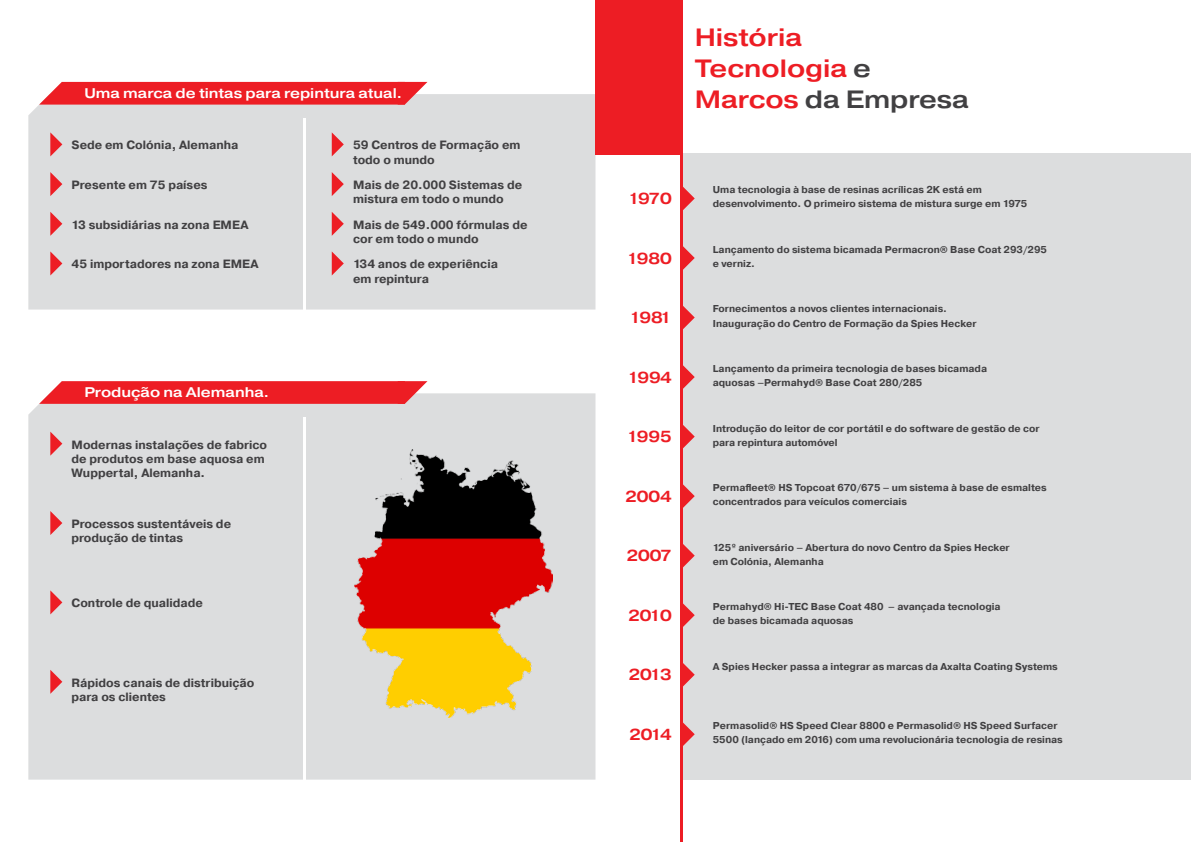
<style>
.page{position:relative;width:1191px;height:842px;background:#fff}
.page>*{position:absolute;margin:0;border:0;box-sizing:border-box;transform-origin:0 0}
.t1{font:500 expanded 25px/31px "Spies Hecker Pragmatica";color:#ed1d24}
.t2{font:500 expanded 16px "Spies Hecker Pragmatica";letter-spacing:-.02em;color:#ed1d24}
.t3{font:500 expanded 14px "Spies Hecker Pragmatica";color:#fff}
.t4{font:700 12px/14.4px "Spies Hecker Pragmatica";color:#414042}
.t5{font:700 10px/14px "Spies Hecker Pragmatica";color:#414042}
.s1{color:#414042}
</style>
<div class="page">
<div style="left:28px;top:94px;width:567px;height:216px;background:#dcddde"></div>
<svg style="left:332px;top:132px;width:12px;height:24px"></svg>
<svg style="left:332px;top:172px;width:12px;height:24px"></svg>
<svg style="left:332px;top:212px;width:12px;height:24px"></svg>
<svg style="left:332px;top:251px;width:12px;height:24px"></svg>
<hr style="left:303px;top:118px;width:3px;height:192px;background:#fff">
<svg style="left:50px;top:132px;width:12px;height:24px"></svg>
<svg style="left:50px;top:172px;width:12px;height:24px"></svg>
<svg style="left:50px;top:212px;width:12px;height:24px"></svg>
<svg style="left:50px;top:251px;width:12px;height:24px"></svg>
<svg style="left:39px;top:82px;width:388px;height:23px;background:#ed2c32"></svg>
<div style="left:28px;top:393px;width:567px;height:387px;background:#dcddde"></div>
<svg style="left:50px;top:590px;width:12px;height:24px"></svg>
<svg style="left:50px;top:670px;width:12px;height:24px"></svg>
<hr style="left:303px;top:417px;width:3px;height:363px;background:#fff">
<svg style="left:50px;top:432px;width:12px;height:24px"></svg>
<svg style="left:50px;top:511px;width:12px;height:24px"></svg>
<svg style="left:39px;top:381px;width:388px;height:23px;background:#ed2b32"></svg>
<img style="left:355px;top:449px;width:197px;height:268px">
<div style="left:680px;top:153px;width:511px;height:627px;background:#dcddde"></div>
<svg style="left:683px;top:187px;width:11px;height:23px"></svg>
<svg style="left:683px;top:246px;width:11px;height:24px"></svg>
<svg style="left:683px;top:306px;width:11px;height:23px"></svg>
<svg style="left:683px;top:365px;width:11px;height:24px"></svg>
<svg style="left:683px;top:425px;width:11px;height:23px"></svg>
<svg style="left:683px;top:484px;width:11px;height:24px"></svg>
<svg style="left:683px;top:544px;width:11px;height:24px"></svg>
<svg style="left:683px;top:603px;width:11px;height:24px"></svg>
<svg style="left:683px;top:663px;width:11px;height:24px"></svg>
<svg style="left:683px;top:722px;width:11px;height:24px"></svg>
<hr style="left:680px;top:0;width:3px;height:842px;background:#ed1d24">
<div style="left:595px;top:0;width:88px;height:154px;background:#ed1d24"></div>
<h3 class="t3" style="left:84px;top:85px;width:319px">Uma marca de tintas para repintura atual.</h3>
<p class="t4" style="left:72px;top:138px;width:168px">Sede em Colónia, Alemanha</p>
<p class="t4" style="left:72px;top:178px;width:137px">Presente em 75 países</p>
<p class="t4" style="left:72px;top:217px;width:178px">13 subsidiárias na zona EMEA</p>
<p class="t4" style="left:72px;top:257px;width:188px">45 importadores na zona EMEA</p>
<h3 class="t3" style="left:84px;top:384px;width:186px">Produção na Alemanha.</h3>
<p class="t4" style="left:72px;top:437px;width:197px">Modernas instalações de fabrico de produtos em base aquosa em<br>Wuppertal, Alemanha.</p>
<p class="t4" style="left:72px;top:517px;width:161px">Processos sustentáveis de produção de tintas</p>
<p class="t4" style="left:72px;top:596px;width:133px">Controle de qualidade</p>
<p class="t4" style="left:72px;top:675px;width:184px">Rápidos canais de distribuição para os clientes</p>
<p class="t4" style="left:353px;top:138px;width:169px">59 Centros de Formação em todo o mundo</p>
<p class="t4" style="left:353px;top:178px;width:171px">Mais de 20.000 Sistemas de mistura em todo o mundo</p>
<p class="t4" style="left:353px;top:217px;width:176px">Mais de 549.000 fórmulas de cor em todo o mundo</p>
<p class="t4" style="left:353px;top:257px;width:146px">134 anos de experiência em repintura</p>
<h1 class="t1" style="left:694px;top:22px;width:276px">História<br>Tecnologia <span class="s1">e<br></span>Marcos <span class="s1">da Empresa</span></h1>
<h2 class="t2" style="left:628px;top:189px;width:45px">1970</h2>
<h2 class="t2" style="left:627px;top:248px;width:47px">1980</h2>
<h2 class="t2" style="left:629px;top:308px;width:44px">1981</h2>
<h2 class="t2" style="left:627px;top:367px;width:46px">1994</h2>
<h2 class="t2" style="left:627px;top:427px;width:47px">1995</h2>
<h2 class="t2" style="left:625px;top:486px;width:48px">2004</h2>
<h2 class="t2" style="left:626px;top:546px;width:47px">2007</h2>
<h2 class="t2" style="left:628px;top:605px;width:45px">2010</h2>
<h2 class="t2" style="left:628px;top:665px;width:45px">2013</h2>
<h2 class="t2" style="left:629px;top:725px;width:44px">2014</h2>
<p class="t5" style="left:713px;top:183px;width:316px">Uma tecnologia à base de resinas acrílicas 2K está em desenvolvimento. O primeiro sistema de mistura surge em 1975</p>
<p class="t5" style="left:713px;top:243px;width:336px">Lançamento do sistema bicamada Permacron® Base Coat 293/295 e verniz.</p>
<p class="t5" style="left:713px;top:302px;width:265px">Fornecimentos a novos clientes internacionais.<br>Inauguração do Centro de Formação da Spies Hecker</p>
<p class="t5" style="left:713px;top:362px;width:276px">Lançamento da primeira tecnologia de bases bicamada aquosas –Permahyd® Base Coat 280/285</p>
<p class="t5" style="left:713px;top:421px;width:328px">Introdução do leitor de cor portátil e do software de gestão de cor para repintura automóvel</p>
<p class="t5" style="left:713px;top:481px;width:335px">Permafleet® HS Topcoat 670/675 – um sistema à base de esmaltes concentrados para veículos comerciais</p>
<p class="t5" style="left:713px;top:540px;width:298px">125º aniversário – Abertura do novo Centro da Spies Hecker em Colónia, Alemanha</p>
<p class="t5" style="left:713px;top:600px;width:289px">Permahyd® Hi-TEC Base Coat 480 – avançada tecnologia de bases bicamada aquosas</p>
<p class="t5" style="left:713px;top:659px;width:346px">A Spies Hecker passa a integrar as marcas da Axalta Coating Systems</p>
<p class="t5" style="left:713px;top:719px;width:351px">Permasolid® HS Speed Clear 8800 e Permasolid® HS Speed Surfacer<br>5500 (lançado em 2016) com uma revolucionária tecnologia de resinas</p>
</div>
